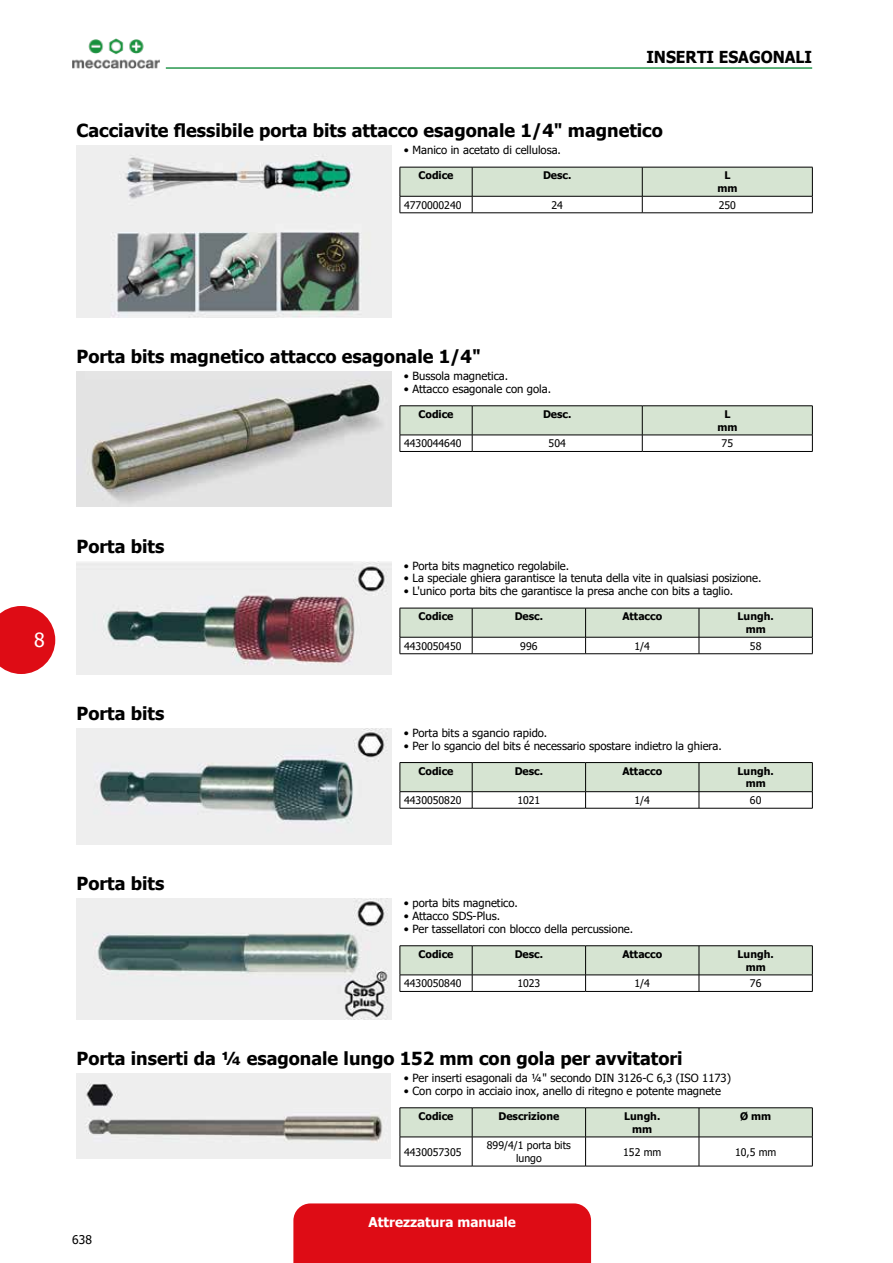
<style>
.page{position:relative;width:893px;height:1263px;background:#fff}
.page>*{position:absolute;margin:0;border:0;box-sizing:border-box;transform-origin:0 0}
.t1{font:19.5px "Tahoma";color:#fff}
.t2{font:700 18px "Tahoma";color:#000}
.t3{font:700 16.5px "Tahoma";color:#000;scale:.95 1}
.t4{font:700 13.5px "Tahoma";color:#fff}
.t5{font:12px "Tahoma";color:#000}
.t6{font:11.25px "Tahoma";color:#000}
.t7{font:700 10.5px/12.6px "Tahoma";color:#000;text-align:center}
.t8{font:10.5px/12.6px "Tahoma";color:#000;text-align:center}
</style>
<div class="page">
<div style="left:293px;top:1203px;width:298px;height:60px;background:#de0c15"></div>
<svg style="left:0;top:606px;width:55px;height:68px;background:#e33139"></svg>
<img style="left:72px;top:38px;width:87px;height:31px">
<hr style="left:166px;top:67px;width:646px;height:2px;background:#28974e">
<img style="left:77px;top:146px;width:314px;height:171px">
<svg style="left:400px;top:167px;width:413px;height:46px"></svg>
<hr style="left:400px;top:213px;width:72px;height:1px;background:#000">
<hr style="left:472px;top:213px;width:170px;height:1px;background:#000">
<hr style="left:642px;top:213px;width:171px;height:1px;background:#000">
<img style="left:77px;top:371px;width:314px;height:136px">
<hr style="left:400px;top:405px;width:72px;height:1px;background:#000">
<hr style="left:472px;top:405px;width:170px;height:1px;background:#000">
<hr style="left:642px;top:405px;width:171px;height:1px;background:#000">
<svg style="left:400px;top:406px;width:413px;height:45px"></svg>
<hr style="left:400px;top:451px;width:72px;height:1px;background:#000">
<hr style="left:472px;top:451px;width:170px;height:1px;background:#000">
<hr style="left:642px;top:451px;width:171px;height:1px;background:#000">
<img style="left:77px;top:561px;width:314px;height:113px">
<svg style="left:400px;top:608px;width:413px;height:45px"></svg>
<hr style="left:400px;top:653px;width:72px;height:1px;background:#000">
<hr style="left:472px;top:653px;width:114px;height:1px;background:#000">
<hr style="left:586px;top:653px;width:113px;height:1px;background:#000">
<hr style="left:699px;top:653px;width:114px;height:1px;background:#000">
<img style="left:77px;top:728px;width:314px;height:116px">
<svg style="left:400px;top:762px;width:413px;height:46px"></svg>
<hr style="left:400px;top:808px;width:72px;height:1px;background:#000">
<hr style="left:472px;top:808px;width:114px;height:1px;background:#000">
<hr style="left:586px;top:808px;width:113px;height:1px;background:#000">
<hr style="left:699px;top:808px;width:114px;height:1px;background:#000">
<img style="left:77px;top:899px;width:314px;height:120px">
<hr style="left:400px;top:945px;width:72px;height:1px;background:#000">
<hr style="left:472px;top:945px;width:114px;height:1px;background:#000">
<hr style="left:586px;top:945px;width:113px;height:1px;background:#000">
<hr style="left:699px;top:945px;width:114px;height:1px;background:#000">
<svg style="left:400px;top:946px;width:413px;height:45px"></svg>
<hr style="left:400px;top:991px;width:72px;height:1px;background:#000">
<hr style="left:472px;top:991px;width:114px;height:1px;background:#000">
<hr style="left:586px;top:991px;width:113px;height:1px;background:#000">
<hr style="left:699px;top:991px;width:114px;height:1px;background:#000">
<img style="left:77px;top:1073px;width:314px;height:85px">
<hr style="left:400px;top:1107px;width:72px;height:1px;background:#000">
<hr style="left:472px;top:1107px;width:114px;height:1px;background:#000">
<hr style="left:586px;top:1107px;width:113px;height:1px;background:#000">
<hr style="left:699px;top:1107px;width:114px;height:1px;background:#000">
<svg style="left:400px;top:1108px;width:413px;height:58px"></svg>
<hr style="left:400px;top:1166px;width:72px;height:1px;background:#000">
<hr style="left:472px;top:1166px;width:114px;height:1px;background:#000">
<hr style="left:586px;top:1166px;width:113px;height:1px;background:#000">
<hr style="left:699px;top:1166px;width:114px;height:1px;background:#000">
<h3 class="t3" style="left:646px;top:45px;width:99px">Inserti esag</h3>
<h3 class="t3" style="left:761px;top:45px;width:25px">onal</h3>
<h3 class="t3" style="left:805px;top:45px;width:9px">i</h3>
<h2 class="t2" style="left:77px;top:118px;width:588px">Cacciavite flessibile porta bits attacco esagonale 1/4" magnetico</h2>
<p class="t6" style="left:404px;top:143px;width:159px">• Manico in acetato di cellulosa.</p>
<p class="t7" style="left:418px;top:170px;width:37px">Codice</p>
<p class="t7" style="left:543px;top:170px;width:30px">Desc.</p>
<p class="t7" style="left:717px;top:170px;width:22px">L mm</p>
<p class="t8" style="left:404px;top:199px;width:59px">4770000240</p>
<p class="t8" style="left:551px;top:199px;width:13px">24</p>
<p class="t8" style="left:719px;top:199px;width:19px">250</p>
<h2 class="t2" style="left:77px;top:344px;width:406px">Porta bits magnetico attacco esagonale 1/4"</h2>
<p class="t6" style="left:404px;top:368px;width:106px">• Bussola magnetica.</p>
<p class="t6" style="left:404px;top:381px;width:149px">• Attacco esagonale con gola.</p>
<p class="t7" style="left:418px;top:408px;width:37px">Codice</p>
<p class="t7" style="left:543px;top:408px;width:30px">Desc.</p>
<p class="t7" style="left:717px;top:408px;width:22px">L mm</p>
<p class="t8" style="left:404px;top:438px;width:59px">4430044640</p>
<p class="t8" style="left:549px;top:438px;width:19px">504</p>
<p class="t8" style="left:722px;top:438px;width:13px">75</p>
<h1 class="t1" style="left:34px;top:627px;width:12px">8</h1>
<h2 class="t2" style="left:77px;top:533px;width:89px">Porta bits</h2>
<h2 class="t2" style="left:77px;top:700px;width:89px">Porta bits</h2>
<h2 class="t2" style="left:77px;top:871px;width:89px">Porta bits</h2>
<p class="t6" style="left:404px;top:558px;width:167px">• Porta bits magnetico regolabile.</p>
<p class="t6" style="left:404px;top:571px;width:359px">• La speciale ghiera garantisce la tenuta della vite in qualsiasi posizione.</p>
<p class="t6" style="left:404px;top:583px;width:331px">• L'unico porta bits che garantisce la presa anche con bits a taglio.</p>
<p class="t7" style="left:418px;top:611px;width:37px">Codice</p>
<p class="t7" style="left:515px;top:611px;width:30px">Desc.</p>
<p class="t7" style="left:622px;top:611px;width:41px">Attacco</p>
<p class="t7" style="left:738px;top:611px;width:38px">Lungh. mm</p>
<p class="t8" style="left:404px;top:640px;width:59px">4430050450</p>
<p class="t8" style="left:520px;top:640px;width:19px">996</p>
<p class="t8" style="left:634px;top:640px;width:17px">1/4</p>
<p class="t8" style="left:750px;top:640px;width:13px">58</p>
<p class="t6" style="left:404px;top:725px;width:145px">• Porta bits a sgancio rapido.</p>
<p class="t6" style="left:404px;top:738px;width:319px">• Per lo sgancio del bits é necessario spostare indietro la ghiera.</p>
<p class="t7" style="left:418px;top:765px;width:37px">Codice</p>
<p class="t7" style="left:515px;top:765px;width:30px">Desc.</p>
<p class="t7" style="left:622px;top:765px;width:41px">Attacco</p>
<p class="t7" style="left:738px;top:765px;width:38px">Lungh. mm</p>
<p class="t8" style="left:404px;top:794px;width:59px">4430050820</p>
<p class="t8" style="left:517px;top:794px;width:24px">1021</p>
<p class="t8" style="left:634px;top:794px;width:17px">1/4</p>
<p class="t8" style="left:750px;top:794px;width:13px">60</p>
<p class="t6" style="left:404px;top:896px;width:115px">• porta bits magnetico.</p>
<p class="t6" style="left:404px;top:908px;width:98px">• Attacco SDS-Plus.</p>
<p class="t6" style="left:404px;top:921px;width:231px">• Per tassellatori con blocco della percussione.</p>
<p class="t7" style="left:418px;top:948px;width:37px">Codice</p>
<p class="t7" style="left:515px;top:948px;width:30px">Desc.</p>
<p class="t7" style="left:622px;top:948px;width:41px">Attacco</p>
<p class="t7" style="left:738px;top:948px;width:38px">Lungh. mm</p>
<p class="t8" style="left:404px;top:978px;width:59px">4430050840</p>
<p class="t8" style="left:517px;top:978px;width:24px">1023</p>
<p class="t8" style="left:634px;top:978px;width:17px">1/4</p>
<p class="t8" style="left:750px;top:978px;width:13px">76</p>
<h2 class="t2" style="left:77px;top:1046px;width:608px">Porta inserti da ¼ esagonale lungo 152 mm con gola per avvitatori</h2>
<p class="t6" style="left:404px;top:1070px;width:329px">• Per inserti esagonali da ¼" secondo DIN 3126-C 6,3 (ISO 1173)</p>
<p class="t6" style="left:404px;top:1083px;width:319px">• Con corpo in acciaio inox, anello di ritegno e potente magnete</p>
<p class="t7" style="left:418px;top:1110px;width:37px">Codice</p>
<p class="t7" style="left:498px;top:1110px;width:62px">Descrizione</p>
<p class="t7" style="left:624px;top:1110px;width:38px">Lungh. mm</p>
<p class="t7" style="left:740px;top:1110px;width:33px">Ø mm</p>
<p class="t8" style="left:404px;top:1146px;width:59px">4430057305</p>
<p class="t8" style="left:487px;top:1140px;width:85px">899/4/1 porta bits lungo</p>
<p class="t8" style="left:623px;top:1146px;width:40px">152 mm</p>
<p class="t8" style="left:735px;top:1146px;width:43px">10,5 mm</p>
<p class="t5" style="left:72px;top:1231px;width:21px">638</p>
<p class="t4" style="left:369px;top:1212px;width:149px">Attrezzatura manuale</p>
</div>
